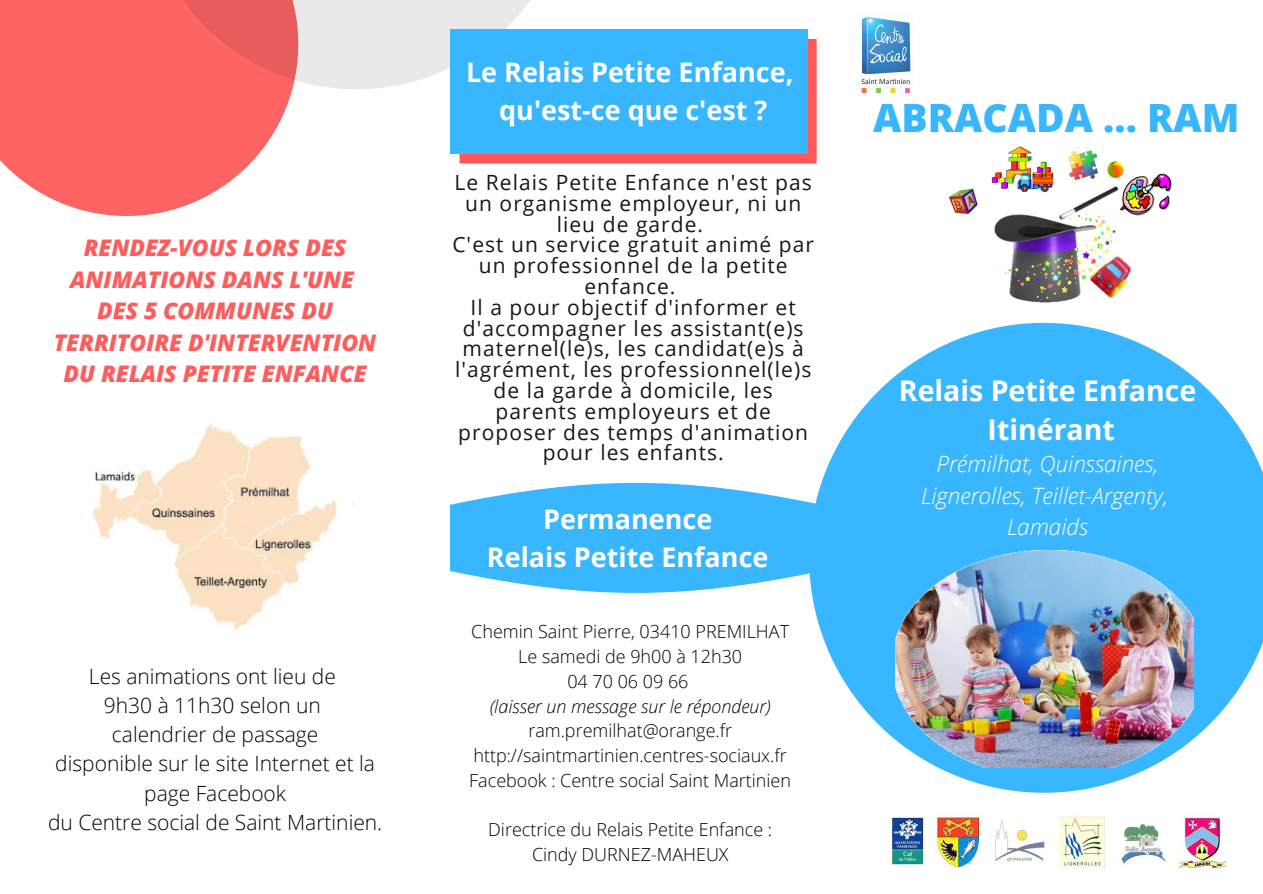
<style>
.page{position:relative;width:1263px;height:894px;background:#fff}
.page>*{position:absolute;margin:0;border:0;box-sizing:border-box;transform-origin:0 0}
.t1{font:800 39px "Open Sans";color:#38b6ff}
.t2{font:700 28.5px "Open Sans";color:#fff}
.t3{font:700 27px "Open Sans";color:#fff}
.t4{font:italic 800 22.8px "Open Sans";color:#ff5c5c}
.t5{font:italic 300 22.5px "Open Sans";color:#fff}
.t6{font:21px/20.9px "Open Sans";letter-spacing:.05em;color:#171717;text-align:center}
.t7{font:300 21px/29.2px "Open Sans";color:#000;text-align:center}
.t8{font:300 18px "Open Sans";color:#000}
.t9{font:italic 300 18px "Open Sans";color:#000}
</style>
<div class="page">
<svg style="left:0;top:0;width:251px;height:216px;background:#ff7676"></svg>
<img style="left:92px;top:423px;width:261px;height:207px">
<svg style="left:143px;top:0;width:674px;height:163px"></svg>
<div style="left:450px;top:29px;width:357px;height:125px;background:#38b6ff"></div>
<svg style="left:450px;top:482px;width:359px;height:111px;background:#53c0ff"></svg>
<img style="left:861px;top:17px;width:50px;height:76px">
<img style="left:949px;top:146px;width:223px;height:157px">
<svg style="left:809px;top:323px;width:454px;height:469px;fill:#38b6ff"></svg>
<img style="left:895px;top:550px;width:298px;height:217px">
<img style="left:891px;top:816px;width:335px;height:53px">
<p class="t4" style="left:84px;top:232px;width:264px">RENDEZ-VOUS LORS DES</p>
<p class="t4" style="left:70px;top:263px;width:285px">ANIMATIONS DANS L'UNE</p>
<p class="t4" style="left:97px;top:295px;width:237px">DES 5 COMMUNES DU</p>
<p class="t4" style="left:54px;top:326px;width:324px">TERRITOIRE D'INTERVENTION</p>
<p class="t4" style="left:63px;top:357px;width:305px">DU RELAIS PETITE ENFANCE</p>
<p class="t7" style="left:89px;top:660px;width:249px">Les animations ont lieu de</p>
<p class="t7" style="left:104px;top:689px;width:218px">9h30 à 11h30 selon un</p>
<p class="t7" style="left:112px;top:719px;width:208px">calendrier de passage</p>
<p class="t7" style="left:55px;top:748px;width:321px">disponible sur le site Internet et la page Facebook</p>
<p class="t7" style="left:48px;top:806px;width:336px">du Centre social de Saint Martinien.</p>
<p class="t3" style="left:466px;top:53px;width:329px">Le Relais Petite Enfance,</p>
<p class="t3" style="left:499px;top:91px;width:270px">qu'est-ce que c'est ?</p>
<p class="t6" style="left:455px;top:171px;width:359px">Le Relais Petite Enfance n'est pas un organisme employeur, ni un lieu de garde.</p>
<p class="t6" style="left:452px;top:234px;width:363px">C'est un service gratuit animé par un professionnel de la petite enfance.</p>
<p class="t6" style="left:455px;top:296px;width:358px">Il a pour objectif d'informer et d'accompagner les assistant(e)s maternel(le)s, les candidat(e)s à l'agrément, les professionnel(le)s de la garde à domicile, les parents employeurs et de proposer des temps d'animation pour les enfants.</p>
<p class="t3" style="left:543px;top:500px;width:171px">Permanence</p>
<p class="t3" style="left:487px;top:537px;width:283px">Relais Petite Enfance</p>
<p class="t8" style="left:471px;top:618px;width:319px">Chemin Saint Pierre, 03410 PREMILHAT</p>
<p class="t8" style="left:518px;top:643px;width:225px">Le samedi de 9h00 à 12h30</p>
<p class="t8" style="left:567px;top:668px;width:123px">04 70 06 09 66</p>
<p class="t9" style="left:490px;top:693px;width:283px">(laisser un message sur le répondeur)</p>
<p class="t8" style="left:528px;top:717px;width:205px">ram.premilhat@orange.fr</p>
<p class="t8" style="left:473px;top:742px;width:315px">http://saintmartinien.centres-sociaux.fr</p>
<p class="t8" style="left:469px;top:767px;width:323px">Facebook : Centre social Saint Martinien</p>
<p class="t8" style="left:488px;top:816px;width:285px">Directrice du Relais Petite Enfance :</p>
<p class="t8" style="left:532px;top:841px;width:198px">Cindy DURNEZ-MAHEUX</p>
<p class="t1" style="left:873px;top:90px;width:368px">ABRACADA ... RAM</p>
<p class="t2" style="left:899px;top:370px;width:299px">Relais Petite Enfance</p>
<p class="t2" style="left:988px;top:410px;width:129px">Itinérant</p>
<p class="t5" style="left:936px;top:448px;width:224px">Prémilhat, Quinssaines,</p>
<p class="t5" style="left:921px;top:479px;width:248px">Lignerolles, Teillet-Argenty,</p>
<p class="t5" style="left:1007px;top:511px;width:83px">Lamaids</p>
</div>
